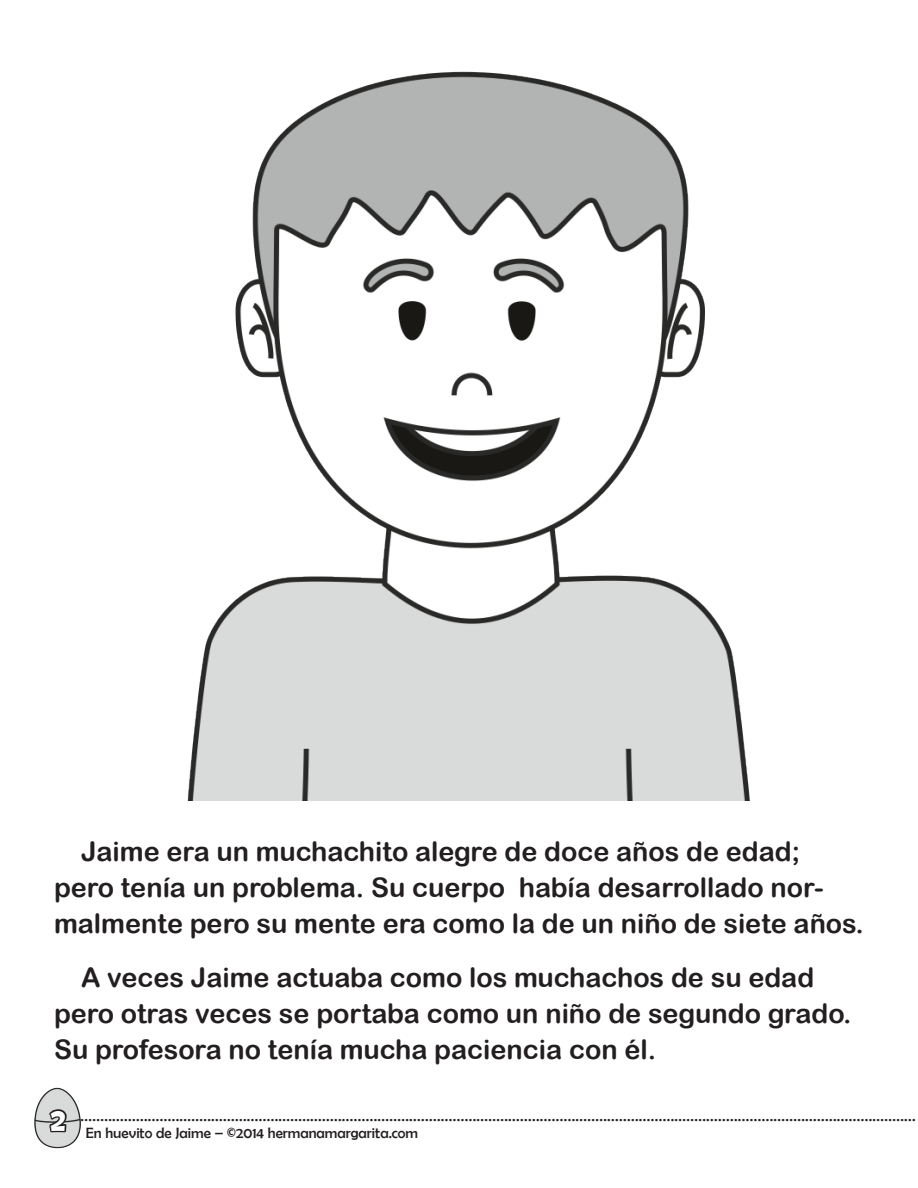
<style>
.page{position:relative;width:918px;height:1188px;background:#fff}
.page>*{position:absolute;margin:0;border:0;box-sizing:border-box;transform-origin:0 0}
.t1{font:27px/36px "Arial Rounded MT Bold";color:#231f20}
.t2{font:24px "BD Cartoon Shout";color:#fff}
.t3{font:15px/17px "Berlin Sans FB";color:#231f20;scale:1.1 1}
</style>
<div class="page">
<img style="left:187px;top:71px;width:563px;height:730px">
<img style="left:34px;top:1087px;width:47px;height:62px">
<svg style="left:48px;top:1108px;width:20px;height:31px"></svg>
<p class="t1" style="left:54px;top:833px;width:812px;text-indent:27px">Jaime era un muchachito alegre de doce años de edad; pero tenía un problema. Su cuerpo había desarrollado nor&shy;malmente pero su mente era como la de un niño de siete años.</p>
<p class="t1" style="left:54px;top:959px;width:799px;text-indent:27px">A veces Jaime actuaba como los muchachos de su edad pero otras veces se portaba como un niño de segundo grado.<br>Su profesora no tenía mucha paciencia con él.</p>
<p class="t2" style="left:51px;top:1108px;width:17px">2</p>
<p class="t3" style="left:86px;top:1108px;width:756px;text-indent:-41px">............................................................................................................................................................................................................................<br>En huevito de Jaime – ©2014 hermanamargarita.com</p>
</div>
